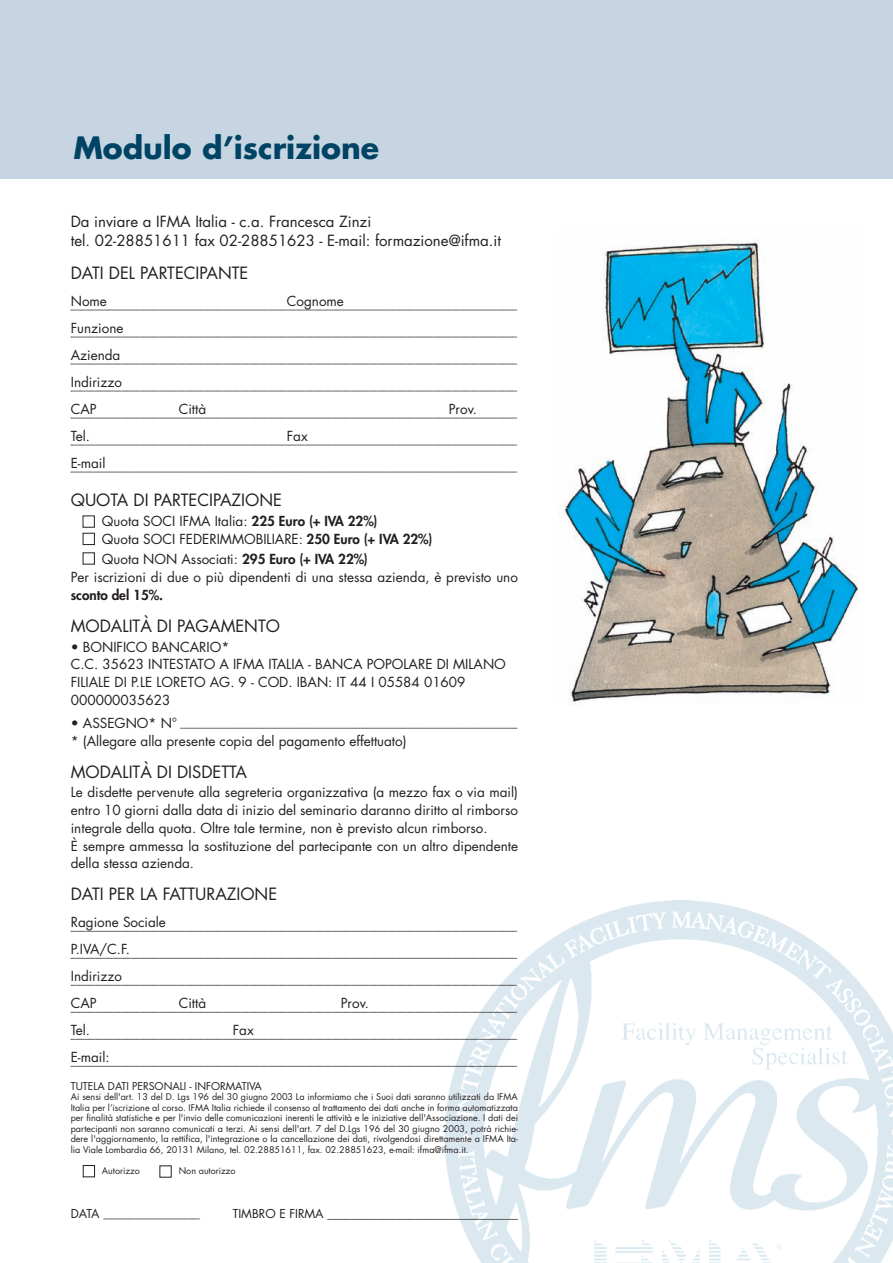
<style>
.page{position:relative;width:893px;height:1263px;background:#fff}
.page>*{position:absolute;margin:0;border:0;box-sizing:border-box;transform-origin:0 0}
.t1{font:700 30px "Futura";color:#004465}
.t2{font:16.5px "Futura";color:#231f20}
.t3{font:15px/19.6px "Futura";color:#231f20}
.t4{font:13.5px/17.7px "Futura";color:#231f20}
.t5{font:800 13.5px "Futura";color:#231f20}
.t6{font:12px "Futura";color:#231f20}
.t7{font:10.5px "Futura";color:#231f20}
.t8{font:9px/10.5px "Futura";color:#231f20;text-align:justify}
.s1{font-weight:800}
</style>
<div class="page">
<img style="left:444px;top:901px;width:449px;height:362px">
<div style="left:0;top:0;width:893px;height:179px;background:#c7d5e2"></div>
<svg style="left:71px;top:310px;width:447px;height:1px"></svg>
<svg style="left:71px;top:337px;width:447px;height:1px"></svg>
<svg style="left:71px;top:364px;width:447px;height:1px"></svg>
<svg style="left:71px;top:391px;width:447px;height:1px"></svg>
<svg style="left:71px;top:418px;width:447px;height:1px"></svg>
<svg style="left:71px;top:445px;width:447px;height:1px"></svg>
<svg style="left:71px;top:472px;width:447px;height:1px"></svg>
<svg style="left:71px;top:931px;width:448px;height:1px"></svg>
<svg style="left:71px;top:958px;width:448px;height:1px"></svg>
<svg style="left:71px;top:985px;width:448px;height:1px"></svg>
<svg style="left:71px;top:1012px;width:448px;height:1px"></svg>
<svg style="left:71px;top:1039px;width:448px;height:1px"></svg>
<svg style="left:71px;top:1066px;width:448px;height:1px"></svg>
<svg style="left:327px;top:1219px;width:192px;height:1px"></svg>
<svg style="left:180px;top:728px;width:338px;height:1px"></svg>
<svg style="left:103px;top:1219px;width:97px;height:1px"></svg>
<div style="left:83px;top:515px;width:12px;height:13px;border:1px solid #231f20"></div>
<div style="left:83px;top:533px;width:12px;height:12px;border:1px solid #231f20"></div>
<div style="left:83px;top:552px;width:12px;height:12px;border:1px solid #231f20"></div>
<div style="left:83px;top:1165px;width:12px;height:12px;border:1px solid #231f20"></div>
<img style="left:563px;top:240px;width:295px;height:462px">
<h1 class="t1" style="left:73px;top:134px;width:307px">Modulo d’iscrizione</h1>
<p class="t3" style="left:71px;top:213px;width:432px">Da inviare a IFMA Italia - c.a. Francesca Zinzi<br>tel. 02-28851611 fax 02-28851623 - E-mail: formazione@ifma.it</p>
<p class="t2" style="left:71px;top:266px;width:179px">DATI DEL PARTECIPANTE</p>
<p class="t4" style="left:71px;top:294px;width:38px">Nome</p>
<p class="t4" style="left:287px;top:294px;width:59px">Cognome</p>
<p class="t4" style="left:71px;top:316px;width:54px;line-height:27px">Funzione<br>Azienda<br>Indirizzo<br>CAP</p>
<p class="t4" style="left:179px;top:402px;width:29px">Città</p>
<p class="t4" style="left:449px;top:402px;width:30px">Prov.</p>
<p class="t4" style="left:71px;top:429px;width:21px">Tel.</p>
<p class="t4" style="left:287px;top:429px;width:22px">Fax</p>
<p class="t4" style="left:71px;top:456px;width:36px">E-mail</p>
<p class="t2" style="left:71px;top:492px;width:213px">QUOTA DI PARTECIPAZIONE</p>
<p class="t4" style="left:102px;top:513px;width:277px">Quota SOCI IFMA Italia: <span class="s1">225 Euro (+ IVA 22%)</span></p>
<p class="t4" style="left:102px;top:532px;width:332px">Quota SOCI FEDERIMMOBILIARE: <span class="s1">250 Euro (+ IVA 22%)</span></p>
<p class="t4" style="left:102px;top:551px;width:267px">Quota NON Associati: <span class="s1">295 Euro (+ IVA 22%)</span></p>
<p class="t4" style="left:71px;top:569px;width:449px">Per iscrizioni di due o più dipendenti di una stessa azienda, è previsto uno</p>
<p class="t5" style="left:71px;top:589px;width:94px">sconto del 15%.</p>
<p class="t2" style="left:71px;top:619px;width:211px">MODALITÀ DI PAGAMENTO</p>
<p class="t4" style="left:71px;top:639px;width:437px">• BONIFICO BANCARIO*<br>C.C. 35623 INTESTATO A IFMA ITALIA - BANCA POPOLARE DI MILANO FILIALE DI P.LE LORETO AG. 9 - COD. IBAN: IT 44 I 05584 01609<br>000000035623</p>
<p class="t4" style="left:71px;top:716px;width:337px">• ASSEGNO* N°<br>* (Allegare alla presente copia del pagamento effettuato)</p>
<p class="t2" style="left:71px;top:765px;width:178px">MODALITÀ DI DISDETTA</p>
<p class="t4" style="left:71px;top:785px;width:449px">Le disdette pervenute alla segreteria organizzativa (a mezzo fax o via mail) entro 10 giorni dalla data di inizio del seminario daranno diritto al rimborso integrale della quota. Oltre tale termine, non è previsto alcun rimborso.<br>È sempre ammessa la sostituzione del partecipante con un altro dipendente della stessa azienda.</p>
<p class="t2" style="left:71px;top:887px;width:208px">DATI PER LA FATTURAZIONE</p>
<p class="t4" style="left:71px;top:910px;width:97px;line-height:27px">Ragione Sociale<br>P.IVA/C.F.<br>Indirizzo<br>CAP</p>
<p class="t4" style="left:179px;top:996px;width:29px">Città</p>
<p class="t4" style="left:341px;top:996px;width:30px">Prov.</p>
<p class="t4" style="left:71px;top:1023px;width:21px">Tel.</p>
<p class="t4" style="left:233px;top:1023px;width:22px">Fax</p>
<p class="t4" style="left:71px;top:1050px;width:40px">E-mail:</p>
<p class="t7" style="left:71px;top:1081px;width:193px">TUTELA DATI PERSONALI - INFORMATIVA</p>
<p class="t8" style="left:71px;top:1093px;width:449px">Ai sensi dell'art. 13 del D. Lgs 196 del 30 giugno 2003 La informiamo che i Suoi dati saranno utilizzati da IFMA Italia per l’iscrizione al corso. IFMA Italia richiede il consenso al trattamento dei dati anche in forma automatizzata per finalità statistiche e per l'invio delle comunicazioni inerenti le attività e le iniziative dell'Associazione. I dati dei partecipanti non saranno comunicati a terzi. Ai sensi dell'art. 7 del D.Lgs 196 del 30 giugno 2003, potrà richie&shy;dere l'aggiornamento, la rettifica, l'integrazione o la cancellazione dei dati, rivolgendosi direttamente a IFMA Ita&shy;lia Viale Lombardia 66, 20131 Milano, tel. 02.28851611, fax. 02.28851623, e-mail: ifma@ifma.it.</p>
<p class="t8" style="left:102px;top:1166px;width:39px">Autorizzo</p>
<p class="t8" style="left:179px;top:1166px;width:58px">Non autorizzo</p>
<p class="t6" style="left:71px;top:1208px;width:30px">DATA</p>
<p class="t6" style="left:233px;top:1208px;width:92px">TIMBRO E FIRMA</p>
</div>
